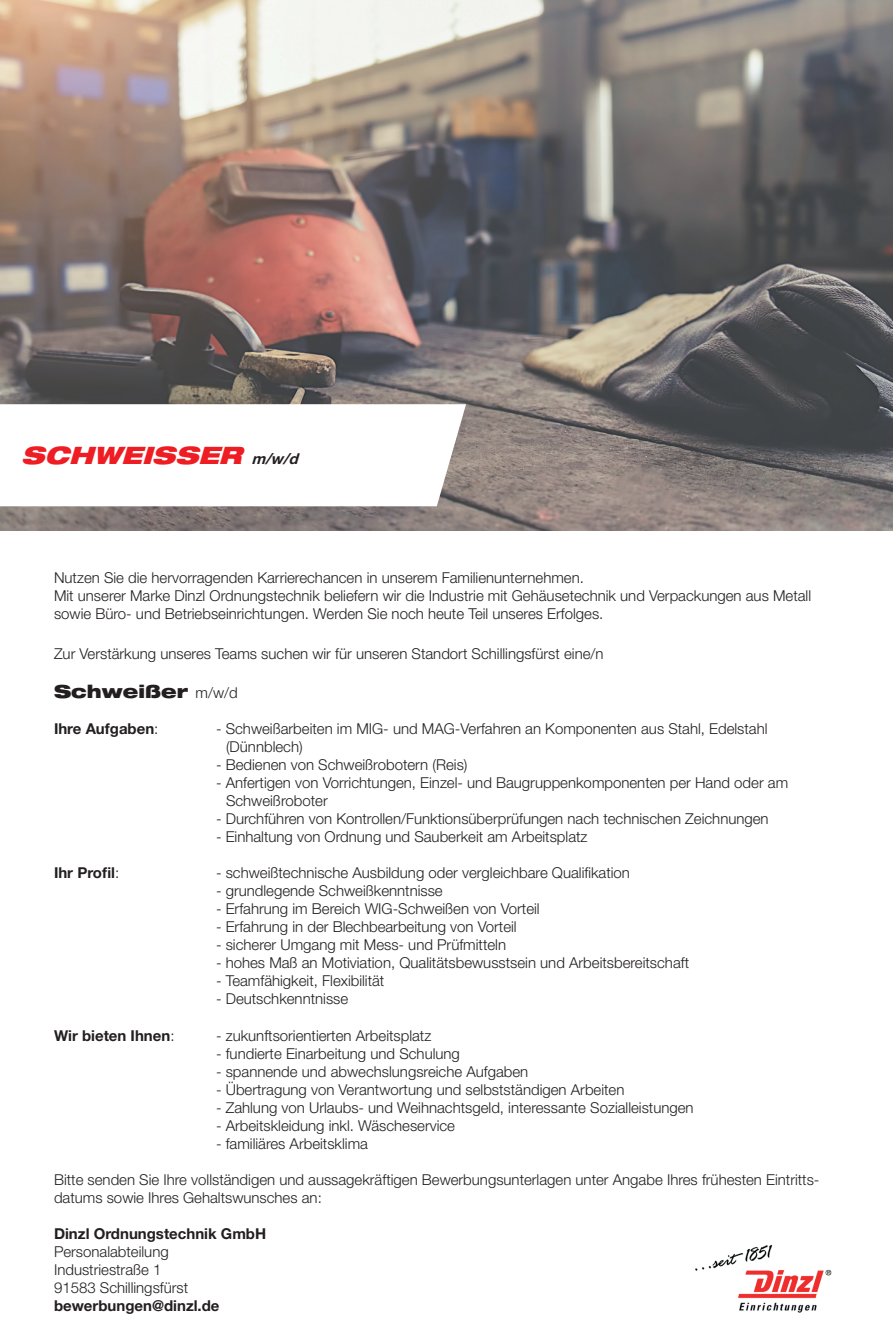
<style>
.page{position:relative;width:893px;height:1319px;background:#fff}
.page>*{position:absolute;margin:0;border:0;box-sizing:border-box;transform-origin:0 0}
.t1{font:italic 900 expanded 24px "Helvetica Neue LT Std";color:#ee1d23}
.t2{font:900 expanded 18px "Helvetica Neue LT Std";color:#231f20}
.t3{font:300 15px/18px "Helvetica Neue LT Std";color:#231f20}
.t4{font:700 15px "Helvetica Neue LT Std";color:#231f20}
.s1{font-weight:700;font-stretch:normal;font-size:15px;color:#231f20}
.s2{font-weight:300;font-stretch:normal;font-size:15px}
.s3{font-weight:300}
</style>
<div class="page">
<img style="left:0;top:0;width:893px;height:530px">
<svg style="left:0;top:404px;width:466px;height:102px"></svg>
<img style="left:695px;top:1244px;width:137px;height:69px">
<h1 class="t1" style="left:21px;top:439px;width:283px">SCHWEISSER <span class="s1">m/w/d</span></h1>
<p class="t3" style="left:54px;top:568px;width:759px">Nutzen Sie die hervorragenden Karrierechancen in unserem Familienunternehmen.<br>Mit unserer Marke Dinzl Ordnungstechnik beliefern wir die Industrie mit Gehäusetechnik und Verpackungen aus Metall sowie Büro- und Betriebseinrichtungen. Werden Sie noch heute Teil unseres Erfolges.</p>
<p class="t3" style="left:54px;top:644px;width:551px">Zur Verstärkung unseres Teams suchen wir für unseren Standort Schillingsfürst eine/n</p>
<p class="t2" style="left:54px;top:680px;width:185px">Schweißer <span class="s2">m/w/d</span></p>
<p class="t4" style="left:54px;top:719px;width:106px">Ihre Aufgaben<span class="s3">:</span></p>
<p class="t3" style="left:226px;top:719px;width:543px;text-indent:-10px">- Schweißarbeiten im MIG- und MAG-Verfahren an Komponenten aus Stahl, Edelstahl (Dünnblech)</p>
<p class="t3" style="left:216px;top:755px;width:253px">- Bedienen von Schweißrobotern (Reis)</p>
<p class="t3" style="left:226px;top:773px;width:564px;text-indent:-10px">- Anfertigen von Vorrichtungen, Einzel- und Baugruppenkomponenten per Hand oder am<br>Schweißroboter</p>
<p class="t3" style="left:216px;top:809px;width:554px">- Durchführen von Kontrollen/Funktionsüberprüfungen nach technischen Zeichnungen</p>
<p class="t3" style="left:216px;top:827px;width:373px">- Einhaltung von Ordnung und Sauberkeit am Arbeitsplatz</p>
<p class="t4" style="left:54px;top:863px;width:67px">Ihr Profil<span class="s3">:</span></p>
<p class="t3" style="left:216px;top:863px;width:415px">- schweißtechnische Ausbildung oder vergleichbare Qualifikation</p>
<p class="t3" style="left:216px;top:881px;width:228px">- grundlegende Schweißkenntnisse</p>
<p class="t3" style="left:216px;top:899px;width:325px">- Erfahrung im Bereich WIG-Schweißen von Vorteil</p>
<p class="t3" style="left:216px;top:917px;width:302px">- Erfahrung in der Blechbearbeitung von Vorteil</p>
<p class="t3" style="left:216px;top:935px;width:292px">- sicherer Umgang mit Mess- und Prüfmitteln</p>
<p class="t3" style="left:216px;top:953px;width:475px">- hohes Maß an Motiviation, Qualitätsbewusstsein und Arbeitsbereitschaft</p>
<p class="t3" style="left:216px;top:971px;width:170px">- Teamfähigkeit, Flexibilität</p>
<p class="t3" style="left:216px;top:989px;width:134px">- Deutschkenntnisse</p>
<p class="t4" style="left:54px;top:1025px;width:122px">Wir bieten Ihnen<span class="s3">:</span></p>
<p class="t3" style="left:216px;top:1025px;width:217px">- zukunftsorientierten Arbeitsplatz</p>
<p class="t3" style="left:216px;top:1043px;width:245px">- fundierte Einarbeitung und Schulung</p>
<p class="t3" style="left:216px;top:1061px;width:314px">- spannende und abwechslungsreiche Aufgaben</p>
<p class="t3" style="left:216px;top:1079px;width:410px">- Übertragung von Verantwortung und selbstständigen Arbeiten</p>
<p class="t3" style="left:216px;top:1097px;width:479px">- Zahlung von Urlaubs- und Weihnachtsgeld, interessante Sozialleistungen</p>
<p class="t3" style="left:216px;top:1115px;width:241px">- Arbeitskleidung inkl. Wäscheservice</p>
<p class="t3" style="left:216px;top:1133px;width:153px">- familiäres Arbeitsklima</p>
<p class="t3" style="left:54px;top:1169px;width:767px">Bitte senden Sie Ihre vollständigen und aussagekräftigen Bewerbungsunterlagen unter Angabe Ihres frühesten Eintritts&shy;datums sowie Ihres Gehaltswunsches an:</p>
<p class="t4" style="left:54px;top:1223px;width:214px">Dinzl Ordnungstechnik GmbH</p>
<p class="t3" style="left:54px;top:1241px;width:136px">Personalabteilung<br>Industriestraße 1<br>91583 Schillingsfürst</p>
<p class="t4" style="left:54px;top:1295px;width:167px">bewerbungen@dinzl.de</p>
</div>
